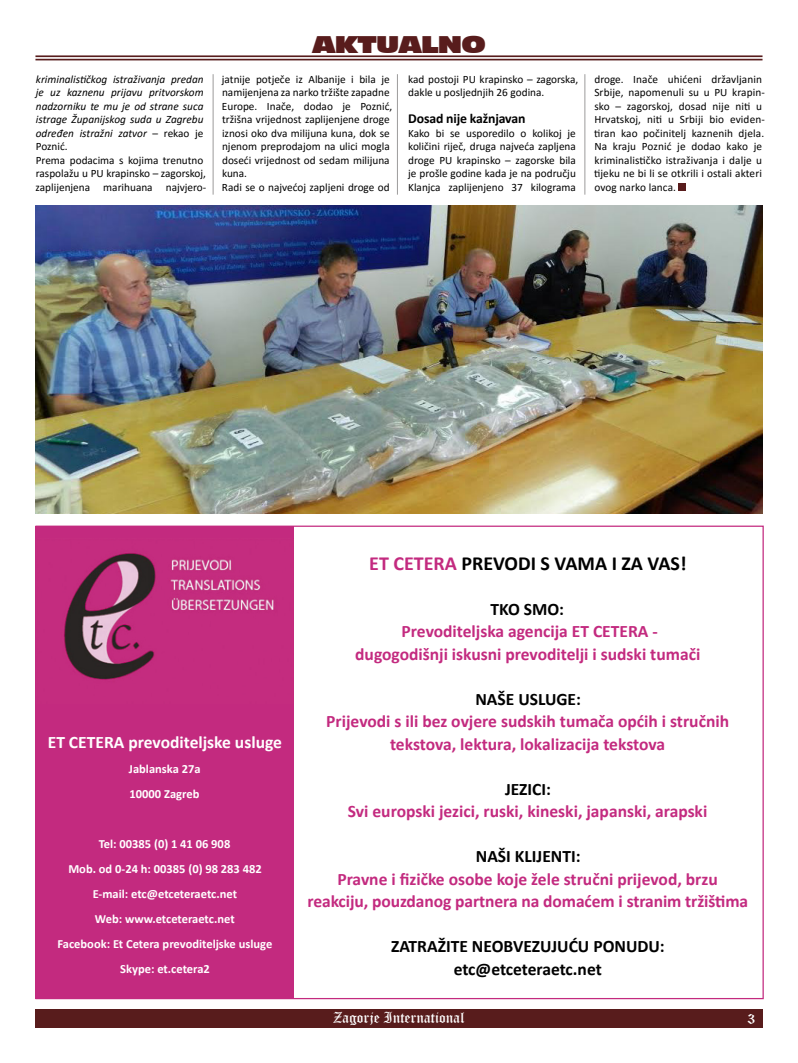
<style>
.page{position:relative;width:798px;height:1063px;background:#fff}
.page>*{position:absolute;margin:0;border:0;box-sizing:border-box;transform-origin:0 0}
.t1{font:22.5px "Incised 901 BT Nord";letter-spacing:-.04em;color:#581c1c}
.t2{font:700 20px "Calibri";color:#000}
.t3{font:700 17.5px/22.5px "Calibri";color:#c32a7f;text-align:center}
.t4{font:700 17.5px/22.5px "Calibri";color:#000;text-align:center}
.t5{font:700 17.5px "Calibri";color:#fff}
.t6{font:15px "Old English Text";color:#fff}
.t7{font:700 13.75px "Calibri";letter-spacing:-.01em;color:#000}
.t8{font:700 12.5px/25px "Calibri";color:#fff}
.t9{font:11.25px/13.5px "Calibri";color:#000}
.t10{font:italic 11.25px/13.5px "Calibri";color:#000}
.s1{font-style:normal}
.s2{color:#c32a7f}
</style>
<div class="page">
<div style="left:35px;top:1009px;width:727px;height:19px;background:#581c1c"></div>
<hr style="left:35px;top:55px;width:727px;height:2px;background:#581c1c">
<hr style="left:35px;top:59px;width:727px;height:1px;background:#581c1c">
<img style="left:35px;top:206px;width:727px;height:308px">
<div style="left:678px;top:184px;width:7px;height:7px;background:#581c1c"></div>
<hr style="left:213px;top:74px;width:1px;height:121px;background:#9c9b9b">
<hr style="left:397px;top:74px;width:1px;height:121px;background:#9c9b9b">
<hr style="left:584px;top:74px;width:1px;height:121px;background:#9c9b9b">
<div style="left:35px;top:526px;width:259px;height:473px;background:#c32a7f"></div>
<img style="left:64px;top:553px;width:210px;height:127px">
<h1 class="t1" style="left:312px;top:30px;width:175px">AKTUALNO</h1>
<p class="t10" style="left:36px;top:72px;width:172px">kriminalističkog istraživanja predan je uz kaznenu prijavu pritvorskom nadzorniku te mu je od strane suca istrage Županijskog suda u Zagrebu određen istražni zatvor <span class="s1">– rekao je<br>Poznić.<br>Prema podacima s kojima trenutno raspolažu u PU krapinsko – zagorskoj, zaplijenjena marihuana najvjero-</span></p>
<p class="t9" style="left:222px;top:72px;width:172px">jatnije potječe iz Albanije i bila je namijenjena za narko tržište zapadne<br>Europe. Inače, dodao je Poznić, tržišna vrijednost zaplijenjene droge iznosi oko dva milijuna kuna, dok se njenom preprodajom na ulici mogla doseći vrijednost od sedam milijuna kuna.<br>Radi se o najvećoj zapljeni droge od</p>
<p class="t9" style="left:408px;top:72px;width:172px">kad postoji PU krapinsko – zagorska, dakle u posljednjih 26 godina.</p>
<p class="t7" style="left:408px;top:109px;width:119px">Dosad nije kažnjavan</p>
<p class="t9" style="left:408px;top:126px;width:169px;text-align:justify">Kako bi se usporedilo o kolikoj je količini riječ, druga najveća zapljena droge PU krapinsko – zagorske bila je prošle godine kada je na području Klanjca zaplijenjeno 37 kilograma</p>
<p class="t9" style="left:594px;top:72px;width:172px">droge. Inače uhićeni državljanin Srbije, napomenuli su u PU krapin&shy;sko – zagorskoj, dosad nije niti u Hrvatskoj, niti u Srbiji bio eviden&shy;tiran kao počinitelj kaznenih djela.<br>Na kraju Poznić je dodao kako je kriminalističko istraživanja i dalje u tijeku ne bi li se otkrili i ostali akteri ovog narko lanca.</p>
<h3 class="t5" style="left:48px;top:730px;width:235px">ET CETERA prevoditeljske usluge</h3>
<p class="t8" style="left:129px;top:756px;width:73px">Jablanska 27a<br>10000 Zagreb</p>
<p class="t8" style="left:57px;top:831px;width:216px;text-align:center">Tel: 00385 (0) 1 41 06 908<br>Mob. od 0-24 h: 00385 (0) 98 283 482<br>E-mail: etc@etceteraetc.net<br>Web: www.etceteraetc.net<br>Facebook: Et Cetera prevoditeljske usluge<br>Skype: et.cetera2</p>
<h2 class="t2" style="left:369px;top:549px;width:318px"><span class="s2">ET CETERA</span> PREVODI S VAMA I ZA VAS!</h2>
<h3 class="t4" style="left:490px;top:597px;width:75px">TKO SMO:</h3>
<h3 class="t3" style="left:355px;top:619px;width:346px">Prevoditeljska agencija ET CETERA - dugogodišnji iskusni prevoditelji i sudski tumači</h3>
<h3 class="t4" style="left:475px;top:687px;width:107px">NAŠE USLUGE:</h3>
<h3 class="t3" style="left:326px;top:709px;width:404px">Prijevodi s ili bez ovjere sudskih tumača općih i stručnih tekstova, lektura, lokalizacija tekstova</h3>
<h3 class="t4" style="left:505px;top:777px;width:48px">JEZICI:</h3>
<h3 class="t3" style="left:348px;top:799px;width:361px">Svi europski jezici, ruski, kineski, japanski, arapski</h3>
<h3 class="t4" style="left:475px;top:844px;width:106px">NAŠI KLIJENTI:</h3>
<h3 class="t3" style="left:307px;top:867px;width:442px">Pravne i fizičke osobe koje žele stručni prijevod, brzu reakciju, pouzdanog partnera na domaćem i stranim tržištima</h3>
<h3 class="t4" style="left:391px;top:934px;width:275px">ZATRAŽITE NEOBVEZUJUĆU PONUDU: etc@etceteraetc.net</h3>
<h3 class="t6" style="left:333px;top:1008px;width:133px">Zagorje International</h3>
<h3 class="t6" style="left:747px;top:1009px;width:9px">3</h3>
</div>
